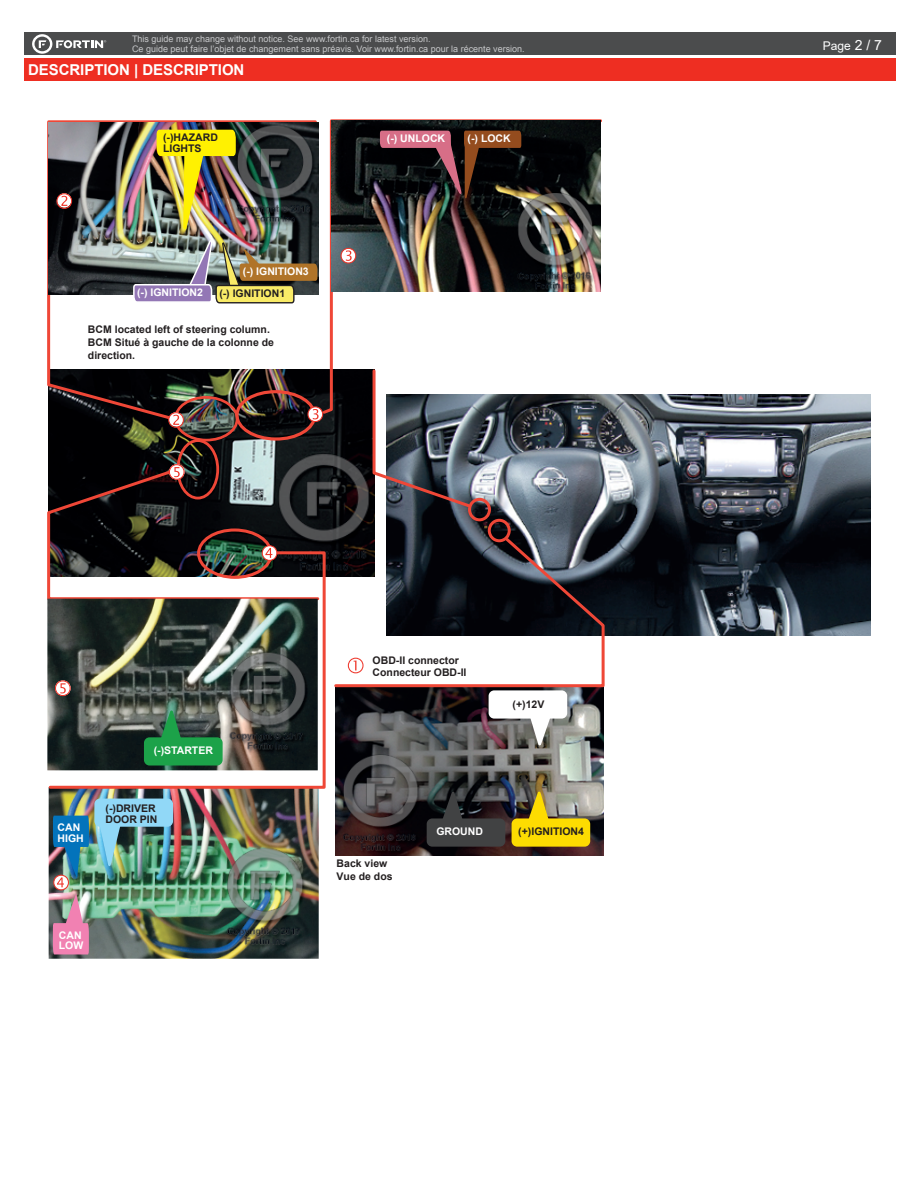
<style>
.page{position:relative;width:918px;height:1188px;background:#fff}
.page>*{position:absolute;margin:0;border:0;box-sizing:border-box;transform-origin:0 0}
.t1{font:700 15px "Arial";letter-spacing:-.005em;color:#fff}
.t2{font:12px "Arial";color:#fff}
.t3{font:700 10.5px/12.6px "Arial";color:#231f20}
.t4{font:700 10.5px/10.5px "Arial";color:#fff}
.t5{font:9px/9.8px "Arial";color:#c7c8ca}
.s1{font-size:13.95px}
</style>
<div class="page">
<div style="left:24px;top:33px;width:872px;height:22px;background:#4b4c4d"></div>
<div style="left:24px;top:58px;width:872px;height:23px;background:#ee2e22"></div>
<svg style="left:32px;top:34px;width:74px;height:20px"></svg>
<img style="left:336px;top:689px;width:267px;height:166px">
<img style="left:387px;top:394px;width:483px;height:242px">
<img style="left:49px;top:370px;width:325px;height:207px">
<div style="left:174px;top:396px;width:65px;height:46px;border:3px solid #ef4737;border-radius:50%"></div>
<div style="left:235px;top:390px;width:81px;height:51px;border:3px solid #ef4737;border-radius:50%"></div>
<svg style="left:307px;top:406px;width:16px;height:16px"></svg>
<svg style="left:47px;top:120px;width:271px;height:301px"></svg>
<svg style="left:320px;top:119px;width:284px;height:297px"></svg>
<svg style="left:371px;top:368px;width:101px;height:142px"></svg>
<div style="left:468px;top:498px;width:23px;height:23px;border:3px solid #ef4737;border-radius:50%"></div>
<div style="left:488px;top:519px;width:23px;height:23px;border:3px solid #ef4737;border-radius:50%"></div>
<img style="left:49px;top:790px;width:270px;height:169px">
<svg style="left:47px;top:550px;width:280px;height:240px"></svg>
<img style="left:53px;top:816px;width:36px;height:138px">
<svg style="left:168px;top:412px;width:16px;height:16px"></svg>
<div style="left:177px;top:439px;width:42px;height:60px;border:3px solid #ef4737;border-radius:50%"></div>
<svg style="left:47px;top:464px;width:274px;height:138px"></svg>
<div style="left:512px;top:818px;width:78px;height:29px;background:#fddc01;border-radius:6px"></div>
<svg style="left:528px;top:791px;width:21px;height:28px"></svg>
<svg style="left:442px;top:791px;width:21px;height:27px"></svg>
<div style="left:489px;top:690px;width:78px;height:29px;background:#fff;border-radius:6px"></div>
<svg style="left:530px;top:718px;width:21px;height:28px"></svg>
<svg style="left:333px;top:535px;width:273px;height:154px"></svg>
<div style="left:427px;top:818px;width:78px;height:29px;background:#414243;border-radius:6px"></div>
<div style="left:94px;top:799px;width:79px;height:28px;background:#91d8f7;border-radius:6px"></div>
<svg style="left:100px;top:826px;width:21px;height:41px"></svg>
<img style="left:49px;top:122px;width:270px;height:172px">
<img style="left:156px;top:129px;width:81px;height:102px">
<img style="left:132px;top:238px;width:185px;height:66px">
<svg style="left:56px;top:193px;width:16px;height:16px"></svg>
<img style="left:47px;top:599px;width:271px;height:171px">
<div style="left:144px;top:737px;width:79px;height:29px;background:#1ca249;border-radius:6px"></div>
<svg style="left:55px;top:680px;width:16px;height:16px"></svg>
<svg style="left:160px;top:710px;width:21px;height:28px"></svg>
<img style="left:331px;top:121px;width:270px;height:171px">
<svg style="left:341px;top:248px;width:15px;height:16px"></svg>
<svg style="left:380px;top:131px;width:141px;height:87px;background:#3e2827"></svg>
<p class="t5" style="left:132px;top:34px;width:394px">This guide may change without notice. See www.fortin.ca for latest version.<br>Ce guide peut faire l’objet de changement sans préavis. Voir www.fortin.ca pour la récente version.</p>
<h1 class="t1" style="left:28px;top:59px;width:218px">DESCRIPTION | DESCRIPTION</h1>
<p class="t3" style="left:163px;top:132px;width:56px;line-height:10.5px">(-)HAZARD<br>LIGHTS</p>
<p class="t4" style="left:243px;top:266px;width:67px">(-) IGNITION3</p>
<p class="t4" style="left:137px;top:288px;width:67px">(-) IGNITION2</p>
<p class="t3" style="left:219px;top:287px;width:67px">(-) IGNITION1</p>
<p class="t3" style="left:88px;top:324px;width:188px">BCM located left of steering column.<br>BCM Situé à gauche de la colonne de direction.</p>
<p class="t4" style="left:387px;top:133px;width:60px">(-) UNLOCK</p>
<p class="t4" style="left:468px;top:133px;width:45px">(-) LOCK</p>
<p class="t4" style="left:154px;top:745px;width:61px">(-)STARTER</p>
<p class="t3" style="left:373px;top:654px;width:95px">OBD-II connector<br>Connecteur OBD-II</p>
<p class="t3" style="left:513px;top:698px;width:33px">(+)12V</p>
<p class="t3" style="left:106px;top:803px;width:53px;line-height:10.5px">(-)DRIVER<br>DOOR PIN</p>
<p class="t4" style="left:58px;top:822px;width:28px">CAN<br>HIGH</p>
<p class="t3" style="left:518px;top:825px;width:67px">(+)IGNITION4</p>
<p class="t4" style="left:436px;top:826px;width:48px">GROUND</p>
<p class="t4" style="left:59px;top:930px;width:26px">CAN<br>LOW</p>
<p class="t3" style="left:337px;top:857px;width:57px">Back view<br>Vue de dos</p>
<p class="t2" style="left:823px;top:38px;width:61px">Page <span class="s1">2 / 7</span></p>
</div>
